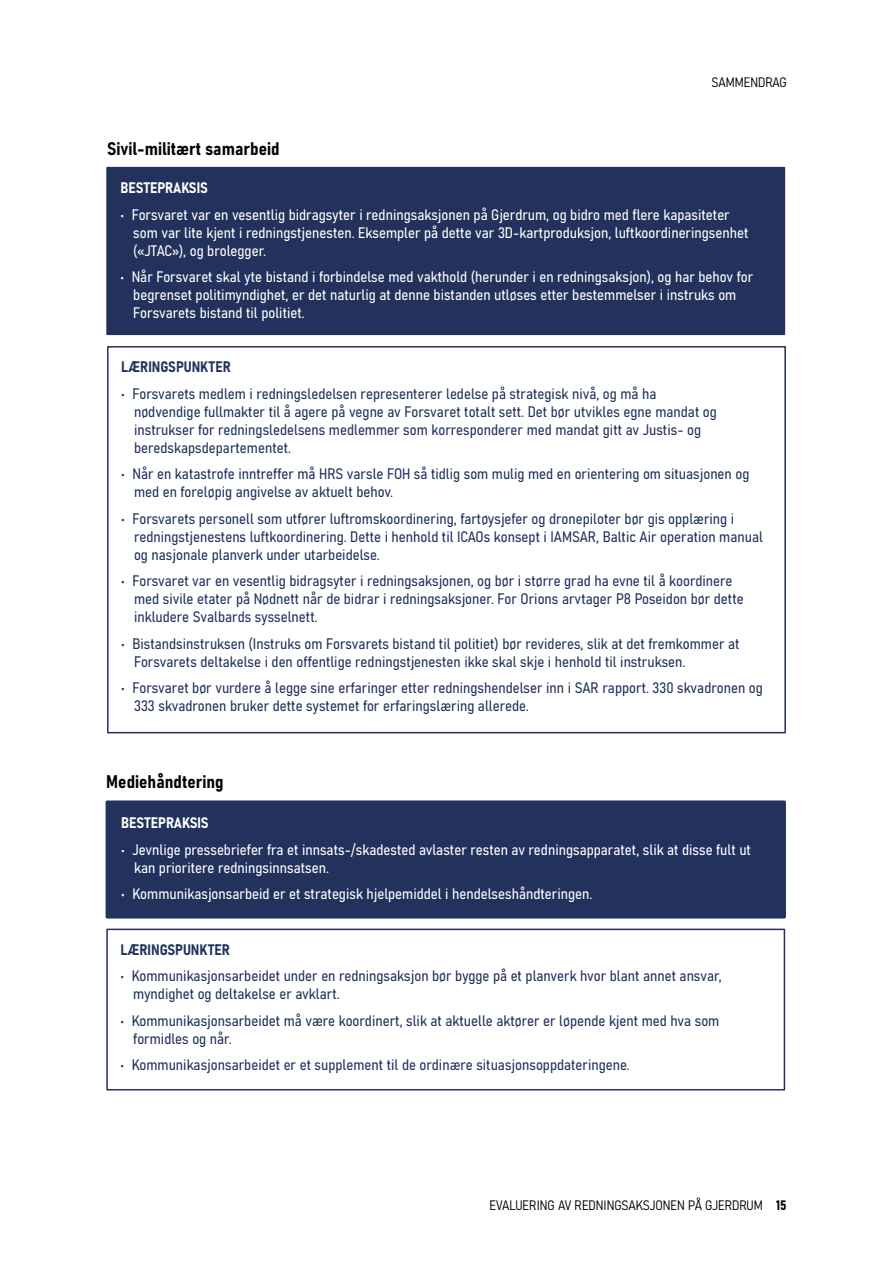
<style>
.page{position:relative;width:893px;height:1263px;background:#fff}
.page>*{position:absolute;margin:0;border:0;box-sizing:border-box;transform-origin:0 0}
.t1{font:18px "Bahnschrift";color:#000}
.t2{font:15px/18px "Bahnschrift";color:#22325c}
.t3{font:15px/18px "Bahnschrift";color:#fff}
.t4{font:13.5px "Bahnschrift";color:#000}
</style>
<div class="page">
<div style="left:107px;top:346px;width:679px;height:387px;border:2px solid #22325c"></div>
<div style="left:107px;top:168px;width:677px;height:166px;background:#22325c"></div>
<div style="left:106px;top:167px;width:679px;height:168px;border:2px solid #22325c"></div>
<div style="left:106px;top:929px;width:679px;height:161px;border:2px solid #22325c"></div>
<div style="left:107px;top:802px;width:677px;height:115px;background:#22325c"></div>
<div style="left:106px;top:800px;width:680px;height:118px;border:3px solid #22325c"></div>
<p class="t1" style="left:107px;top:135px;width:174px">Sivil-militært samarbeid</p>
<p class="t4" style="left:711px;top:72px;width:77px">SAMMENDRAG</p>
<p class="t3" style="left:121px;top:178px;width:89px">BESTEPRAKSIS</p>
<p class="t3" style="left:133px;top:204px;width:617px;text-indent:-13px">• Forsvaret var en vesentlig bidragsyter i redningsaksjonen på Gjerdrum, og bidro med flere kapasiteter som var lite kjent i redningstjenesten. Eksempler på dette var 3D-kartproduksjon, luftkoordineringsenhet («JTAC»), og brolegger.</p>
<p class="t3" style="left:133px;top:267px;width:621px;text-indent:-13px">• Når Forsvaret skal yte bistand i forbindelse med vakthold (herunder i en redningsaksjon), og har behov for begrenset politimyndighet, er det naturlig at denne bistanden utløses etter bestemmelser i instruks om<br>Forsvarets bistand til politiet.</p>
<p class="t2" style="left:121px;top:357px;width:111px">LÆRINGSPUNKTER</p>
<p class="t2" style="left:134px;top:383px;width:584px;text-indent:-13px">• Forsvarets medlem i redningsledelsen representerer ledelse på strategisk nivå, og må ha nødvendige fullmakter til å agere på vegne av Forsvaret totalt sett. Det bør utvikles egne mandat og instrukser for redningsledelsens medlemmer som korresponderer med mandat gitt av Justis- og beredskapsdepartementet.</p>
<p class="t2" style="left:134px;top:464px;width:617px;text-indent:-13px">• Når en katastrofe inntreffer må HRS varsle FOH så tidlig som mulig med en orientering om situasjonen og med en foreløpig angivelse av aktuelt behov.</p>
<p class="t2" style="left:134px;top:508px;width:630px;text-indent:-13px">• Forsvarets personell som utfører luftromskoordinering, fartøysjefer og dronepiloter bør gis opplæring i redningstjenestens luftkoordinering. Dette i henhold til ICAOs konsept i IAMSAR, Baltic Air operation manual og nasjonale planverk under utarbeidelse.</p>
<p class="t2" style="left:134px;top:571px;width:611px;text-indent:-13px">• Forsvaret var en vesentlig bidragsyter i redningsaksjonen, og bør i større grad ha evne til å koordinere med sivile etater på Nødnett når de bidrar i redningsaksjoner. For Orions arvtager P8 Poseidon bør dette inkludere Svalbards sysselnett.</p>
<p class="t2" style="left:134px;top:633px;width:607px;text-indent:-13px">• Bistandsinstruksen (Instruks om Forsvarets bistand til politiet) bør revideres, slik at det fremkommer at<br>Forsvarets deltakelse i den offentlige redningstjenesten ikke skal skje i henhold til instruksen.</p>
<p class="t2" style="left:134px;top:678px;width:630px;text-indent:-13px">• Forsvaret bør vurdere å legge sine erfaringer etter redningshendelser inn i SAR rapport. 330 skvadronen og<br>333 skvadronen bruker dette systemet for erfaringslæring allerede.</p>
<p class="t1" style="left:106px;top:768px;width:119px">Mediehåndtering</p>
<p class="t3" style="left:121px;top:813px;width:89px">BESTEPRAKSIS</p>
<p class="t3" style="left:134px;top:839px;width:618px;text-indent:-13px">• Jevnlige pressebriefer fra et innsats-/skadested avlaster resten av redningsapparatet, slik at disse fult ut kan prioritere redningsinnsatsen.</p>
<p class="t3" style="left:121px;top:884px;width:473px">• Kommunikasjonsarbeid er et strategisk hjelpemiddel i hendelseshåndteringen.</p>
<p class="t2" style="left:121px;top:939px;width:111px">LÆRINGSPUNKTER</p>
<p class="t2" style="left:133px;top:966px;width:590px;text-indent:-13px">• Kommunikasjonsarbeidet under en redningsaksjon bør bygge på et planverk hvor blant annet ansvar, myndighet og deltakelse er avklart.</p>
<p class="t2" style="left:133px;top:1010px;width:588px;text-indent:-13px">• Kommunikasjonsarbeidet må være koordinert, slik at aktuelle aktører er løpende kjent med hva som formidles og når.</p>
<p class="t2" style="left:121px;top:1055px;width:511px">• Kommunikasjonsarbeidet er et supplement til de ordinære situasjonsoppdateringene.</p>
<p class="t4" style="left:489px;top:1195px;width:299px">EVALUERING AV REDNINGSAKSJONEN PÅ GJERDRUM 15</p>
</div>
